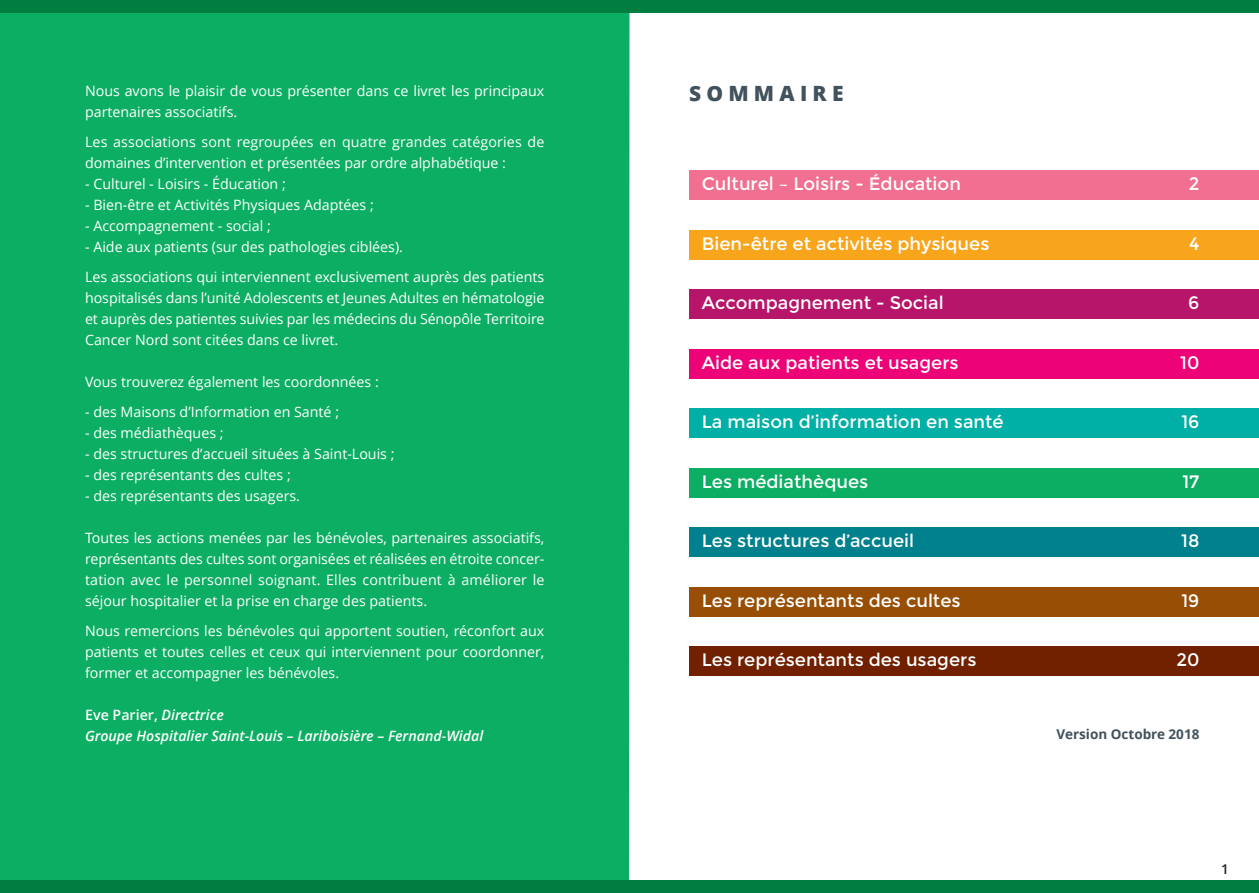
<style>
.page{position:relative;width:1259px;height:893px;background:#fff}
.page>*{position:absolute;margin:0;border:0;box-sizing:border-box;transform-origin:0 0}
.t1{font:800 21px "Open Sans";letter-spacing:.25em;color:#41525d}
.t2{font:18px "Montserrat";color:#fff}
.t3{font:14.25px/21px "Open Sans";color:#fff;text-align:justify}
.t4{font:italic 600 14.25px/21px "Open Sans";color:#fff}
.t5{font:700 13.5px "Open Sans";color:#41525d}
.t6{font:600 13.5px "Open Sans";color:#231f20}
.s1{font-style:normal}
</style>
<div class="page">
<div style="left:0;top:0;width:629px;height:893px;background:#0bae62"></div>
<div style="left:0;top:0;width:629px;height:13px;background:#007d40"></div>
<div style="left:629px;top:0;width:630px;height:13px;background:#007d40"></div>
<div style="left:0;top:880px;width:1259px;height:13px;background:#007d40"></div>
<div style="left:689px;top:170px;width:570px;height:30px;background:#f17091"></div>
<div style="left:689px;top:230px;width:570px;height:29px;background:#f9a51b"></div>
<div style="left:689px;top:289px;width:570px;height:30px;background:#b6156a"></div>
<div style="left:689px;top:349px;width:570px;height:29px;background:#ed0277"></div>
<div style="left:689px;top:408px;width:570px;height:30px;background:#00afa5"></div>
<div style="left:689px;top:468px;width:570px;height:29px;background:#0bae62"></div>
<div style="left:689px;top:527px;width:570px;height:30px;background:#00818d"></div>
<div style="left:689px;top:587px;width:570px;height:30px;background:#984f05"></div>
<div style="left:689px;top:646px;width:570px;height:30px;background:#712100"></div>
<p class="t3" style="left:85px;top:80px;width:461px">Nous avons le plaisir de vous présenter dans ce livret les principaux</p>
<h1 class="t1" style="left:689px;top:79px;width:156px">SOMMAIRE</h1>
<p class="t3" style="left:85px;top:96px;width:461px;line-height:30px">partenaires associatifs.<br>Les associations sont regroupées en quatre grandes catégories de</p>
<p class="t3" style="left:85px;top:152px;width:422px">domaines d’intervention et présentées par ordre alphabétique :</p>
<p class="t3" style="left:85px;top:173px;width:202px">- Culturel - Loisirs - Éducation ;</p>
<p class="t3" style="left:85px;top:194px;width:290px">- Bien-être et Activités Physiques Adaptées ;</p>
<p class="t3" style="left:85px;top:215px;width:187px">- Accompagnement - social ;</p>
<p class="t3" style="left:85px;top:231px;width:461px;line-height:30px">- Aide aux patients (sur des pathologies ciblées).<br>Les associations qui interviennent exclusivement auprès des patients</p>
<p class="t3" style="left:85px;top:287px;width:461px">hospitalisés dans l’unité Adolescents et Jeunes Adultes en hématologie et auprès des patientes suivies par les médecins du Sénopôle Territoire Cancer Nord sont citées dans ce livret.</p>
<p class="t3" style="left:85px;top:371px;width:295px">Vous trouverez également les coordonnées :</p>
<p class="t3" style="left:85px;top:401px;width:256px">- des Maisons d’Information en Santé ;</p>
<p class="t3" style="left:85px;top:422px;width:140px">- des médiathèques ;</p>
<p class="t3" style="left:85px;top:443px;width:311px">- des structures d’accueil situées à Saint-Louis ;</p>
<p class="t3" style="left:85px;top:464px;width:207px">- des représentants des cultes ;</p>
<p class="t3" style="left:85px;top:485px;width:216px">- des représentants des usagers.</p>
<p class="t3" style="left:85px;top:527px;width:461px">Toutes les actions menées par les bénévoles, partenaires associatifs, représentants des cultes sont organisées et réalisées en étroite concer&shy;tation avec le personnel soignant. Elles contribuent à améliorer le séjour hospitalier et la prise en charge des patients.</p>
<p class="t3" style="left:85px;top:620px;width:461px">Nous remercions les bénévoles qui apportent soutien, réconfort aux patients et toutes celles et ceux qui interviennent pour coordonner, former et accompagner les bénévoles.</p>
<p class="t4" style="left:85px;top:704px;width:400px"><span class="s1">Eve Parier,</span> Directrice<br>Groupe Hospitalier Saint-Louis – Lariboisière – Fernand-Widal</p>
<p class="t2" style="left:702px;top:173px;width:261px">Culturel – Loisirs - Éducation</p>
<p class="t2" style="left:1188px;top:173px;width:12px">2</p>
<p class="t2" style="left:702px;top:232px;width:289px">Bien-être et activités physiques</p>
<p class="t2" style="left:1189px;top:232px;width:12px">4</p>
<p class="t2" style="left:702px;top:292px;width:243px">Accompagnement - Social</p>
<p class="t2" style="left:1188px;top:292px;width:13px">6</p>
<p class="t2" style="left:702px;top:351px;width:258px">Aide aux patients et usagers</p>
<p class="t2" style="left:1180px;top:351px;width:21px">10</p>
<p class="t2" style="left:702px;top:411px;width:303px">La maison d’information en santé</p>
<p class="t2" style="left:1181px;top:411px;width:20px">16</p>
<p class="t2" style="left:702px;top:470px;width:168px">Les médiathèques</p>
<p class="t2" style="left:1182px;top:470px;width:19px">17</p>
<p class="t2" style="left:702px;top:530px;width:214px">Les structures d’accueil</p>
<p class="t2" style="left:1181px;top:530px;width:20px">18</p>
<p class="t2" style="left:702px;top:589px;width:260px">Les représentants des cultes</p>
<p class="t2" style="left:1181px;top:589px;width:19px">19</p>
<p class="t2" style="left:702px;top:649px;width:276px">Les représentants des usagers</p>
<p class="t2" style="left:1176px;top:649px;width:24px">20</p>
<p class="t5" style="left:1056px;top:725px;width:144px">Version Octobre 2018</p>
<p class="t6" style="left:1221px;top:859px;width:9px">1</p>
</div>
